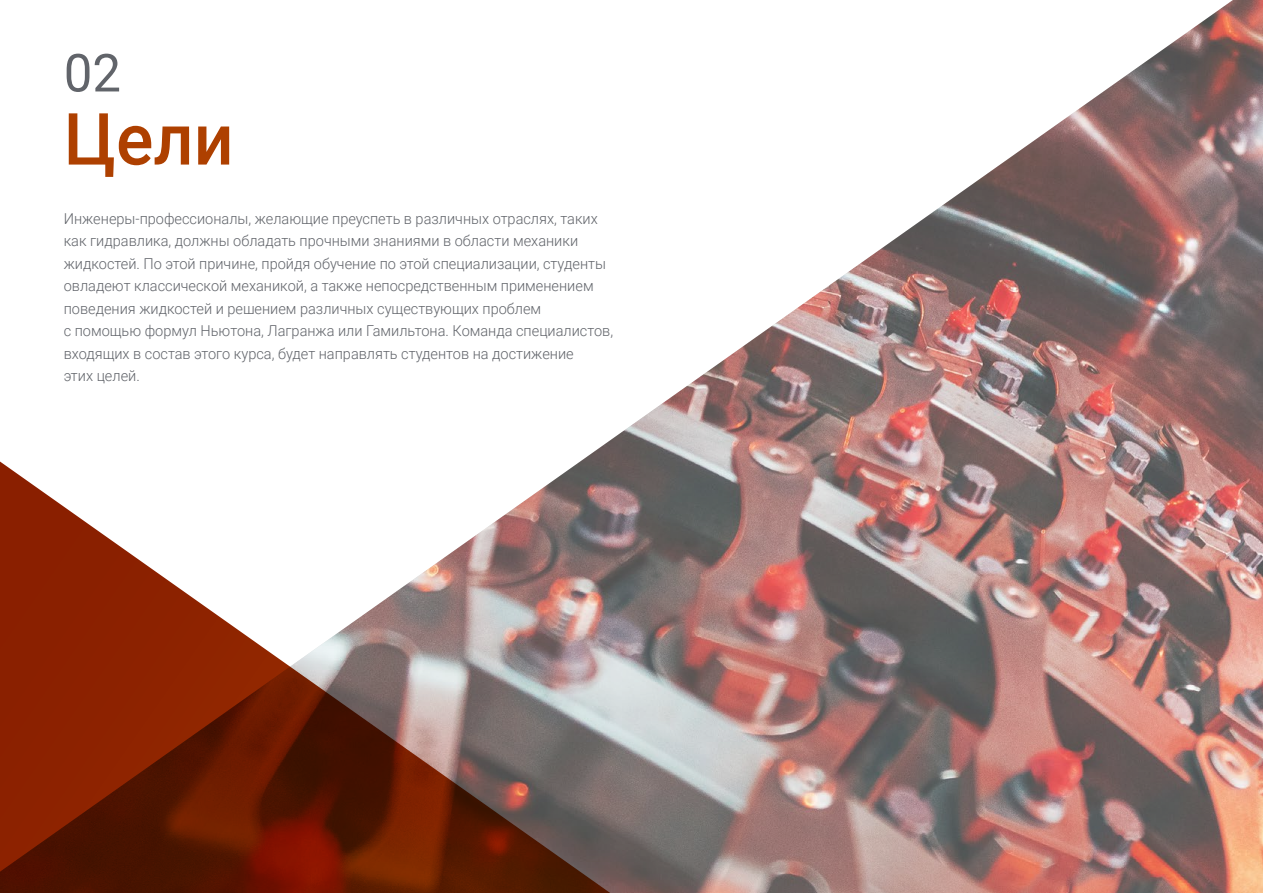
<style>
.page{position:relative;width:1263px;height:893px;background:#fff}
.page>*{position:absolute;margin:0;border:0;box-sizing:border-box;transform-origin:0 0}
.t1{font:500 72px "Roboto";color:#ae4000}
.t2{font:52.5px "Roboto";color:#61646a}
.t3{font:300 15px/22.5px "Roboto";color:#61646a}
</style>
<div class="page">
<img style="left:602px;top:0;width:661px;height:893px">
<svg style="left:0;top:446px;width:640px;height:447px"></svg>
<h2 class="t2" style="left:64px;top:36px;width:59px">02</h2>
<h1 class="t1" style="left:64px;top:89px;width:171px">Цели</h1>
<p class="t3" style="left:64px;top:207px;width:551px">Инженеры-профессионалы, желающие преуспеть в различных отраслях, таких как гидравлика, должны обладать прочными знаниями в области механики жидкостей. По этой причине, пройдя обучение по этой специализации, студенты овладеют классической механикой, а также непосредственным применением поведения жидкостей и решением различных существующих проблем<br>с помощью формул Ньютона, Лагранжа или Гамильтона. Команда специалистов, входящих в состав этого курса, будет направлять студентов на достижение<br>этих целей.</p>
</div>
